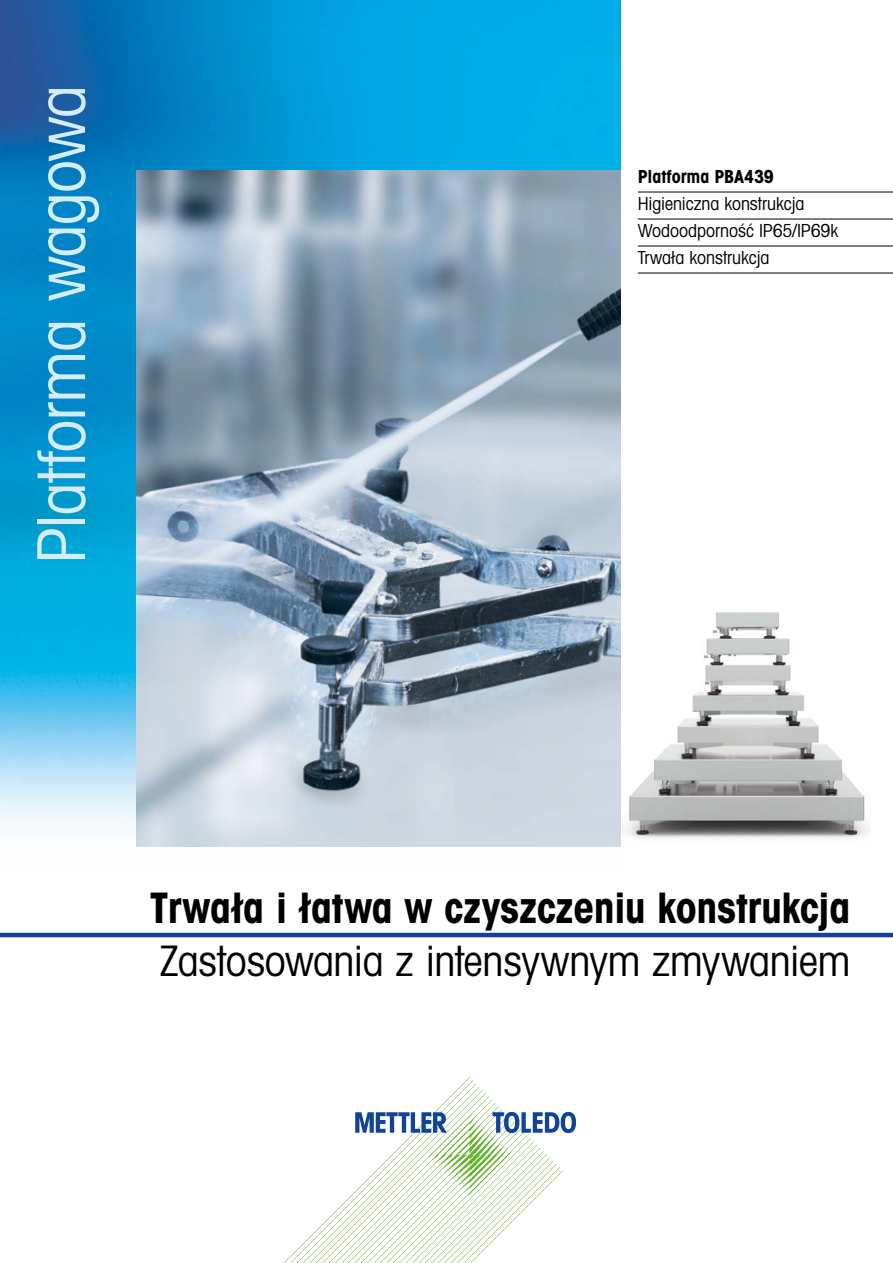
<style>
.page{position:relative;width:893px;height:1263px;background:#fff}
.page>*{position:absolute;margin:0;border:0;box-sizing:border-box;transform-origin:0 0}
.t1{font:66px "Avant Gardefor MT Bk";letter-spacing:-.01em;color:#d4edfc}
.t2{font:42px "Avant Gardefor MT Bd";letter-spacing:-.005em;color:#000}
.t3{font:42px "Avant Gardefor MT Bk";letter-spacing:-.01em;color:#000}
.t4{font:18px/27px "Avant Gardefor MT Bk";letter-spacing:-.005em;color:#000}
.t5{font:18px "Avant Gardefor MT Bd";letter-spacing:-.005em;color:#000}
</style>
<div class="page">
<img style="left:0;top:0;width:621px;height:847px">
<svg style="left:284px;top:1077px;width:292px;height:186px"></svg>
<img style="left:136px;top:170px;width:485px;height:676px">
<img style="left:625px;top:612px;width:244px;height:227px">
<hr style="left:0;top:933px;width:893px;height:4px;background:#134395">
<hr style="left:638px;top:192px;width:255px;height:1px;background:#000">
<hr style="left:638px;top:219px;width:255px;height:1px;background:#000">
<hr style="left:638px;top:246px;width:255px;height:1px;background:#000">
<hr style="left:638px;top:273px;width:255px;height:1px;background:#000">
<h1 class="t1" style="left:21px;top:564px;width:480px;rotate:-90deg">Platforma wagowa</h1>
<p class="t5" style="left:638px;top:165px;width:138px">Platforma PBA439</p>
<p class="t4" style="left:638px;top:190px;width:202px">Higieniczna konstrukcja<br>Wodoodporność IP65/IP69k<br>Trwała konstrukcja</p>
<h2 class="t2" style="left:150px;top:881px;width:702px">Trwała i łatwa w czyszczeniu konstrukcja</h2>
<h2 class="t3" style="left:160px;top:934px;width:692px">Zastosowania z intensywnym zmywaniem</h2>
</div>
